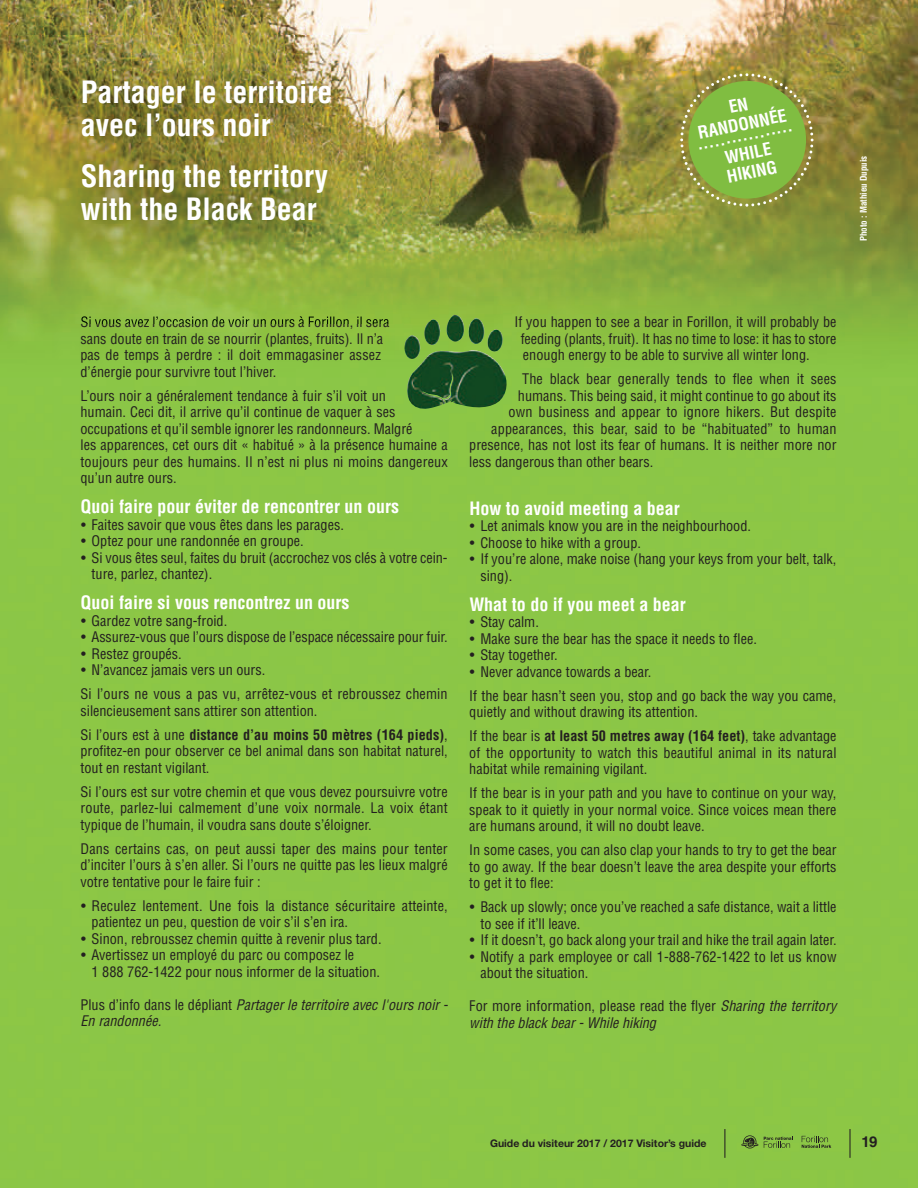
<style>
.page{position:relative;width:918px;height:1188px;background:#fff}
.page>*{position:absolute;margin:0;border:0;box-sizing:border-box;transform-origin:0 0}
.t1{font:700 condensed 30px/33px "Helvetica LT Std";color:#fff}
.t2{font:700 condensed 18px "Helvetica LT Std";color:#fff}
.t3{font:700 condensed 17.25px/18.9px "Helvetica LT Std";color:#fff;text-align:center}
.t4{font:700 15px "Helvetica LT Std";color:#231f20}
.t5{font:condensed 14.25px/16.5px "Helvetica LT Std";color:#231f20}
.t6{font:italic condensed 14.25px/16.5px "Helvetica LT Std";color:#231f20}
.t7{font:700 10.5px "Helvetica Neue";color:#231f20}
.t8{font:700 condensed 9px "Helvetica LT Std";color:#fff}
.s1{font-weight:700}
.s2{font-style:normal}
</style>
<div class="page">
<img style="left:0;top:0;width:918px;height:1188px">
<img style="left:25px;top:36px;width:414px;height:288px">
<img style="left:81px;top:316px;width:103px;height:8px">
<img style="left:404px;top:314px;width:103px;height:95px">
<svg style="left:802px;top:1136px;width:29px;height:12px"></svg>
<svg style="left:741px;top:1135px;width:52px;height:13px"></svg>
<svg style="left:724px;top:1129px;width:1px;height:29px"></svg>
<hr style="left:849px;top:1129px;width:2px;height:29px;background:#231f20">
<svg style="left:679px;top:72px;width:136px;height:136px;background:#8aac43"></svg>
<h1 class="t1" style="left:81px;top:78px;width:253px">Partager le territoire avec l’ours noir</h1>
<h1 class="t1" style="left:81px;top:162px;width:249px">Sharing the territory with the Black Bear</h1>
<p class="t3" style="left:693px;top:107px;width:91px;rotate:-12deg">EN<br>RANDONNÉE</p>
<p class="t3" style="left:695px;top:137px;width:99px;rotate:-12deg">.................<br>WHILE<br>HIKING</p>
<p class="t8" style="left:860px;top:241px;width:87px;rotate:-90deg">Photo : Mathieu Dupuis</p>
<p class="t5" style="left:81px;top:315px;width:310px">Si vous avez l’occasion de voir un ours à Forillon, il sera sans doute en train de se nourrir (plantes, fruits). Il n’a pas de temps à perdre : il doit emmagasiner assez d’énergie pour survivre tout l’hiver.</p>
<p class="t5" style="left:81px;top:388px;width:369px">L’ours noir a généralement tendance à fuir s’il voit un<br>humain. Ceci dit, il arrive qu’il continue de vaquer à ses occupations et qu’il semble ignorer les randonneurs. Malgré<br>les apparences, cet ours dit « habitué » à la présence humaine a toujours peur des humains. Il n’est ni plus ni moins dangereux qu’un autre ours.</p>
<p class="t2" style="left:81px;top:500px;width:320px">Quoi faire pour éviter de rencontrer un ours</p>
<p class="t5" style="left:81px;top:517px;width:264px">• Faites savoir que vous êtes dans les parages.</p>
<p class="t5" style="left:81px;top:534px;width:224px">• Optez pour une randonnée en groupe.</p>
<p class="t5" style="left:92px;top:550px;width:358px;text-indent:-10px">• Si vous êtes seul, faites du bruit (accrochez vos clés à votre cein&shy;ture, parlez, chantez).</p>
<p class="t2" style="left:81px;top:596px;width:270px">Quoi faire si vous rencontrez un ours</p>
<p class="t5" style="left:81px;top:613px;width:148px">• Gardez votre sang-froid.</p>
<p class="t5" style="left:81px;top:630px;width:368px">• Assurez-vous que l’ours dispose de l’espace nécessaire pour fuir.</p>
<p class="t5" style="left:81px;top:646px;width:102px">• Restez groupés.</p>
<p class="t5" style="left:81px;top:659px;width:369px;line-height:24px">• N’avancez jamais vers un ours.<br>Si l’ours ne vous a pas vu, arrêtez-vous et rebroussez chemin</p>
<p class="t5" style="left:81px;top:700px;width:369px;line-height:24px">silencieusement sans attirer son attention.<br>Si l’ours est à une <span class="s1">distance d’au moins 50 mètres (164 pieds)</span>,</p>
<p class="t5" style="left:81px;top:744px;width:369px">profitez-en pour observer ce bel animal dans son habitat naturel, tout en restant vigilant.</p>
<p class="t5" style="left:81px;top:784px;width:369px;text-align:justify">Si l’ours est sur votre chemin et que vous devez poursuivre votre route, parlez-lui calmement d’une voix normale. La voix étant typique de l’humain, il voudra sans doute s’éloigner.</p>
<p class="t5" style="left:81px;top:841px;width:369px;text-align:justify">Dans certains cas, on peut aussi taper des mains pour tenter d’inciter l’ours à s’en aller. Si l’ours ne quitte pas les lieux malgré votre tentative pour le faire fuir :</p>
<p class="t5" style="left:92px;top:898px;width:358px;text-indent:-10px">• Reculez lentement. Une fois la distance sécuritaire atteinte, patientez un peu, question de voir s’il s’en ira.</p>
<p class="t5" style="left:81px;top:931px;width:302px">• Sinon, rebroussez chemin quitte à revenir plus tard.</p>
<p class="t5" style="left:92px;top:948px;width:290px;text-indent:-10px">• Avertissez un employé du parc ou composez le<br>1 888 762-1422 pour nous informer de la situation.</p>
<p class="t6" style="left:81px;top:997px;width:369px"><span class="s2">Plus d’info dans le dépliant</span> Partager le territoire avec l'ours noir -<br>En randonnée.</p>
<p class="t5" style="left:521px;top:315px;width:317px;text-align:justify;text-indent:-6px">If you happen to see a bear in Forillon, it will probably be feeding (plants, fruit). It has no time to lose: it has to store enough energy to be able to survive all winter long.</p>
<p class="t5" style="left:522px;top:372px;width:316px">The black bear generally tends to flee when it sees</p>
<p class="t5" style="left:518px;top:388px;width:320px">humans. This being said, it might continue to go about its</p>
<p class="t5" style="left:509px;top:405px;width:329px">own business and appear to ignore hikers. But despite</p>
<p class="t5" style="left:491px;top:421px;width:347px">appearances, this bear, said to be “habituated” to human</p>
<p class="t5" style="left:469px;top:438px;width:369px">presence, has not lost its fear of humans. It is neither more nor</p>
<p class="t5" style="left:469px;top:454px;width:185px">less dangerous than other bears.</p>
<p class="t2" style="left:469px;top:501px;width:212px">How to avoid meeting a bear</p>
<p class="t5" style="left:470px;top:519px;width:283px">• Let animals know you are in the neighbourhood.</p>
<p class="t5" style="left:470px;top:535px;width:173px">• Choose to hike with a group.</p>
<p class="t5" style="left:480px;top:552px;width:358px;text-indent:-10px">• If you’re alone, make noise (hang your keys from your belt, talk, sing).</p>
<p class="t2" style="left:469px;top:597px;width:218px">What to do if you meet a bear</p>
<p class="t5" style="left:470px;top:615px;width:70px">• Stay calm.</p>
<p class="t5" style="left:470px;top:631px;width:288px">• Make sure the bear has the space it needs to flee.</p>
<p class="t5" style="left:470px;top:648px;width:89px">• Stay together.</p>
<p class="t5" style="left:469px;top:661px;width:369px;line-height:24px">• Never advance towards a bear.<br>If the bear hasn’t seen you, stop and go back the way you came,</p>
<p class="t5" style="left:469px;top:701px;width:369px;line-height:24px">quietly and without drawing its attention.<br>If the bear is <span class="s1">at least 50 metres away (164 feet)</span>, take advantage</p>
<p class="t5" style="left:469px;top:745px;width:369px">of the opportunity to watch this beautiful animal in its natural habitat while remaining vigilant.</p>
<p class="t5" style="left:469px;top:786px;width:369px;text-align:justify">If the bear is in your path and you have to continue on your way, speak to it quietly in your normal voice. Since voices mean there are humans around, it will no doubt leave.</p>
<p class="t5" style="left:469px;top:843px;width:369px;text-align:justify">In some cases, you can also clap your hands to try to get the bear to go away. If the bear doesn’t leave the area despite your efforts to get it to flee:</p>
<p class="t5" style="left:480px;top:900px;width:358px;text-indent:-10px">• Back up slowly; once you’ve reached a safe distance, wait a little to see if it’ll leave.</p>
<p class="t5" style="left:470px;top:933px;width:368px">• If it doesn’t, go back along your trail and hike the trail again later.</p>
<p class="t5" style="left:480px;top:949px;width:358px;text-indent:-10px">• Notify a park employee or call 1-888-762-1422 to let us know about the situation.</p>
<p class="t6" style="left:469px;top:999px;width:369px"><span class="s2">For more information, please read the flyer</span> Sharing the territory with the black bear - While hiking</p>
<p class="t7" style="left:490px;top:1139px;width:218px">Guide du visiteur 2017 / 2017 Visitor’s guide</p>
<p class="t4" style="left:861px;top:1136px;width:18px">19</p>
</div>
